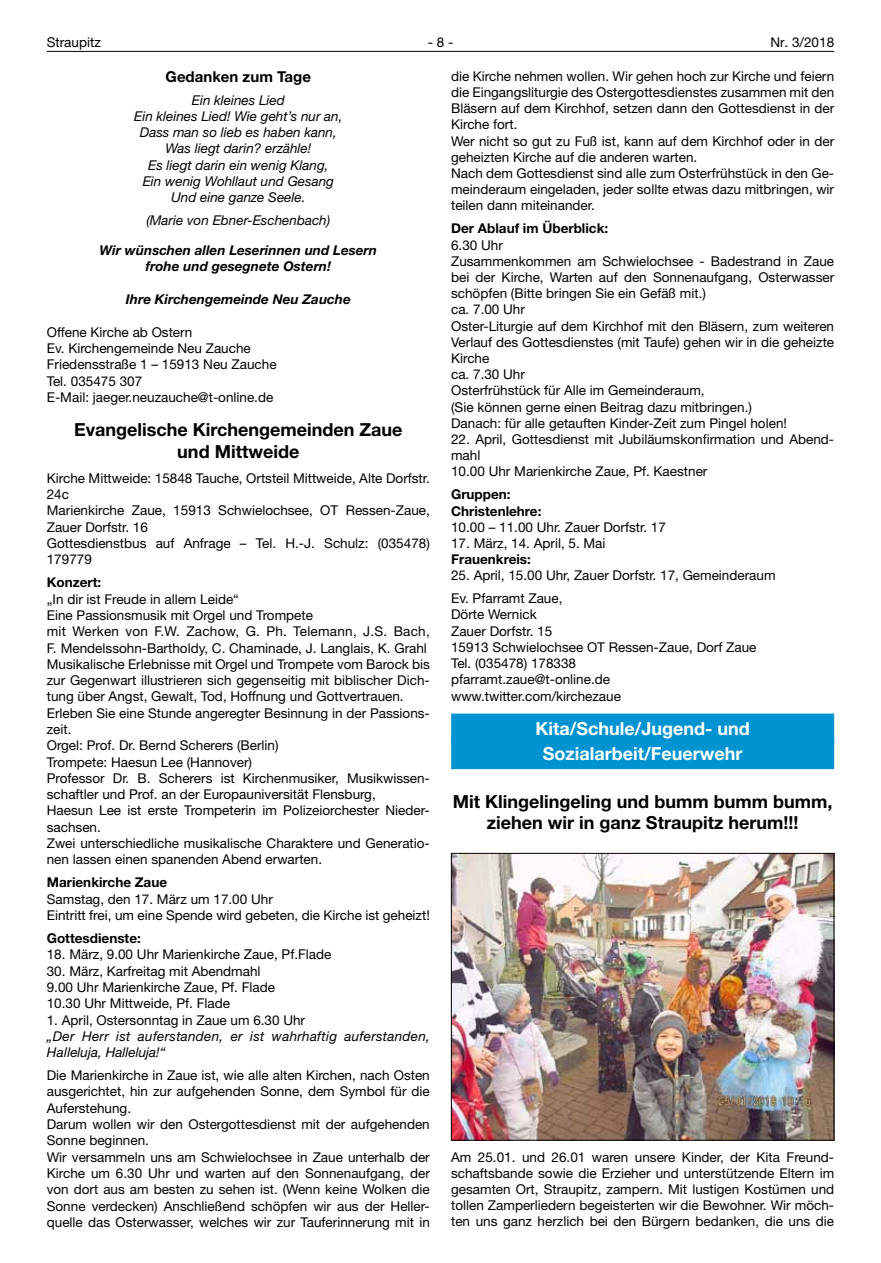
<style>
.page{position:relative;width:881px;height:1263px;background:#fff}
.page>*{position:absolute;margin:0;border:0;box-sizing:border-box;transform-origin:0 0}
.t1{font:700 18px/21.6px "Helvetica Neue LT";color:#000;text-align:center}
.t2{font:700 18px/25.5px "Helvetica Neue LT";color:#fff;text-align:center}
.t3{font:700 15px "Helvetica Neue LT";color:#000}
.t4{font:13.5px/16.4px "Helvetica Neue LT";color:#000}
.t5{font:italic 13.5px/16.4px "Helvetica Neue LT";color:#000;text-align:center}
.t6{font:700 13.5px/16.2px "Helvetica Neue LT";color:#000}
.t7{font:italic 700 13.5px/16.4px "Helvetica Neue LT";color:#000;text-align:center}
.t8{font:italic 13.5px/16.4px "Helvetica Neue LT";letter-spacing:.02em;color:#000}
</style>
<div class="page">
<hr style="left:47px;top:51px;width:786px;height:1px;background:#000">
<div style="left:451px;top:714px;width:382px;height:30px;background:#0093d1"></div>
<div style="left:451px;top:739px;width:382px;height:30px;background:#0093d1"></div>
<img style="left:453px;top:855px;width:378px;height:283px">
<div style="left:451px;top:853px;width:382px;height:287px;border:1px solid #000"></div>
<p class="t4" style="left:47px;top:34px;width:55px">Straupitz</p>
<p class="t4" style="left:427px;top:34px;width:27px">- 8 -</p>
<p class="t4" style="left:770px;top:34px;width:65px">Nr. 3/2018</p>
<p class="t4" style="left:451px;top:68px;width:384px">die Kirche nehmen wollen. Wir gehen hoch zur Kirche und feiern die Eingangsliturgie des Ostergottesdienstes zusammen mit den Bläsern auf dem Kirchhof, setzen dann den Gottesdienst in der Kirche fort.<br>Wer nicht so gut zu Fuß ist, kann auf dem Kirchhof oder in der geheizten Kirche auf die anderen warten.<br>Nach dem Gottesdienst sind alle zum Osterfrühstück in den Ge&shy;meinderaum eingeladen, jeder sollte etwas dazu mitbringen, wir teilen dann miteinander.</p>
<p class="t6" style="left:451px;top:220px;width:158px">Der Ablauf im Überblick:</p>
<p class="t4" style="left:451px;top:236px;width:384px">6.30 Uhr<br>Zusammenkommen am Schwielochsee - Badestrand in Zaue bei der Kirche, Warten auf den Sonnenaufgang, Osterwasser schöpfen (Bitte bringen Sie ein Gefäß mit.)<br>ca. 7.00 Uhr<br>Oster-Liturgie auf dem Kirchhof mit den Bläsern, zum weiteren Verlauf des Gottesdienstes (mit Taufe) gehen wir in die geheizte Kirche<br>ca. 7.30 Uhr<br>Osterfrühstück für Alle im Gemeinderaum,<br>(Sie können gerne einen Beitrag dazu mitbringen.)<br>Danach: für alle getauften Kinder-Zeit zum Pingel holen!</p>
<p class="t4" style="left:451px;top:431px;width:384px">22. April, Gottesdienst mit Jubiläumskonfirmation und Abend&shy;mahl<br>10.00 Uhr Marienkirche Zaue, Pf. Kaestner</p>
<p class="t6" style="left:451px;top:486px;width:92px">Gruppen:<br>Christenlehre:</p>
<p class="t4" style="left:451px;top:519px;width:216px">10.00 – 11.00 Uhr. Zauer Dorfstr. 17</p>
<p class="t4" style="left:451px;top:535px;width:156px">17. März, 14. April, 5. Mai</p>
<p class="t6" style="left:451px;top:551px;width:81px">Frauenkreis:</p>
<p class="t4" style="left:451px;top:564px;width:326px;line-height:23px">25. April, 15.00 Uhr, Zauer Dorfstr. 17, Gemeinderaum<br>Ev. Pfarramt Zaue,</p>
<p class="t4" style="left:451px;top:606px;width:307px">Dörte Wernick<br>Zauer Dorfstr. 15<br>15913 Schwielochsee OT Ressen-Zaue, Dorf Zaue<br>Tel. (035478) 178338<br>pfarramt.zaue@t-online.de www.twitter.com/kirchezaue</p>
<h1 class="t2" style="left:535px;top:715px;width:216px">Kita/Schule/Jugend- und<br>Sozialarbeit/Feuerwehr</h1>
<h1 class="t1" style="left:453px;top:790px;width:381px">Mit Klingelingeling und bumm bumm bumm, ziehen wir in ganz Straupitz herum!!!</h1>
<p class="t3" style="left:165px;top:67px;width:147px">Gedanken zum Tage</p>
<p class="t5" style="left:134px;top:91px;width:210px">Ein kleines Lied<br>Ein kleines Lied! Wie geht’s nur an,<br>Dass man so lieb es haben kann,<br>Was liegt darin? erzähle!<br>Es liegt darin ein wenig Klang,<br>Ein wenig Wohllaut und Gesang<br>Und eine ganze Seele.</p>
<p class="t5" style="left:146px;top:212px;width:185px">(Marie von Ebner-Eschenbach)</p>
<p class="t7" style="left:100px;top:242px;width:279px">Wir wünschen allen Leserinnen und Lesern frohe und gesegnete Ostern!</p>
<p class="t7" style="left:126px;top:291px;width:226px">Ihre Kirchengemeinde Neu Zauche</p>
<p class="t4" style="left:47px;top:323px;width:231px">Offene Kirche ab Ostern<br>Ev. Kirchengemeinde Neu Zauche<br>Friedensstraße 1 – 15913 Neu Zauche<br>Tel. 035475 307<br>E-Mail: jaeger.neuzauche@t-online.de</p>
<h1 class="t1" style="left:74px;top:419px;width:330px">Evangelische Kirchengemeinden Zaue und Mittweide</h1>
<p class="t4" style="left:47px;top:470px;width:384px">Kirche Mittweide: 15848 Tauche, Ortsteil Mittweide, Alte Dorfstr.<br>24c<br>Marienkirche Zaue, 15913 Schwielochsee, OT Ressen-Zaue, Zauer Dorfstr. 16<br>Gottesdienstbus auf Anfrage – Tel. H.-J. Schulz: (035478)<br>179779</p>
<p class="t6" style="left:47px;top:574px;width:56px">Konzert:</p>
<p class="t4" style="left:47px;top:590px;width:384px">„In dir ist Freude in allem Leide“<br>Eine Passionsmusik mit Orgel und Trompete<br>mit Werken von F.W. Zachow, G. Ph. Telemann, J.S. Bach, F. Mendelssohn-Bartholdy, C. Chaminade, J. Langlais, K. Grahl Musikalische Erlebnisse mit Orgel und Trompete vom Barock bis zur Gegenwart illustrieren sich gegenseitig mit biblischer Dich&shy;tung über Angst, Gewalt, Tod, Hoffnung und Gottvertrauen.<br>Erleben Sie eine Stunde angeregter Besinnung in der Passions&shy;zeit.<br>Orgel: Prof. Dr. Bernd Scherers (Berlin)<br>Trompete: Haesun Lee (Hannover)<br>Professor Dr. B. Scherers ist Kirchenmusiker, Musikwissen&shy;schaftler und Prof. an der Europauniversität Flensburg,<br>Haesun Lee ist erste Trompeterin im Polizeiorchester Nieder&shy;sachsen.<br>Zwei unterschiedliche musikalische Charaktere und Generatio&shy;nen lassen einen spanenden Abend erwarten.</p>
<p class="t6" style="left:47px;top:874px;width:122px">Marienkirche Zaue</p>
<p class="t4" style="left:47px;top:890px;width:384px">Samstag, den 17. März um 17.00 Uhr<br>Eintritt frei, um eine Spende wird gebeten, die Kirche ist geheizt!</p>
<p class="t6" style="left:47px;top:930px;width:95px">Gottesdienste:</p>
<p class="t4" style="left:47px;top:946px;width:286px">18. März, 9.00 Uhr Marienkirche Zaue, Pf.Flade</p>
<p class="t4" style="left:47px;top:962px;width:230px">30. März, Karfreitag mit Abendmahl<br>9.00 Uhr Marienkirche Zaue, Pf. Flade<br>10.30 Uhr Mittweide, Pf. Flade</p>
<p class="t4" style="left:47px;top:1011px;width:260px">1. April, Ostersonntag in Zaue um 6.30 Uhr</p>
<p class="t8" style="left:47px;top:1028px;width:384px">„Der Herr ist auferstanden, er ist wahrhaftig auferstanden,<br>Halleluja, Halleluja!“</p>
<p class="t4" style="left:47px;top:1067px;width:384px">Die Marienkirche in Zaue ist, wie alle alten Kirchen, nach Osten ausgerichtet, hin zur aufgehenden Sonne, dem Symbol für die Auferstehung.<br>Darum wollen wir den Ostergottesdienst mit der aufgehenden Sonne beginnen.<br>Wir versammeln uns am Schwielochsee in Zaue unterhalb der Kirche um 6.30 Uhr und warten auf den Sonnenaufgang, der von dort aus am besten zu sehen ist. (Wenn keine Wolken die Sonne verdecken) Anschließend schöpfen wir aus der Heller&shy;quelle das Osterwasser, welches wir zur Tauferinnerung mit in</p>
<p class="t4" style="left:451px;top:1148px;width:384px;text-align:justify">Am 25.01. und 26.01 waren unsere Kinder, der Kita Freund&shy;schaftsbande sowie die Erzieher und unterstützende Eltern im gesamten Ort, Straupitz, zampern. Mit lustigen Kostümen und tollen Zamperliedern begeisterten wir die Bewohner. Wir möch&shy;ten uns ganz herzlich bei den Bürgern bedanken, die uns die</p>
</div>
